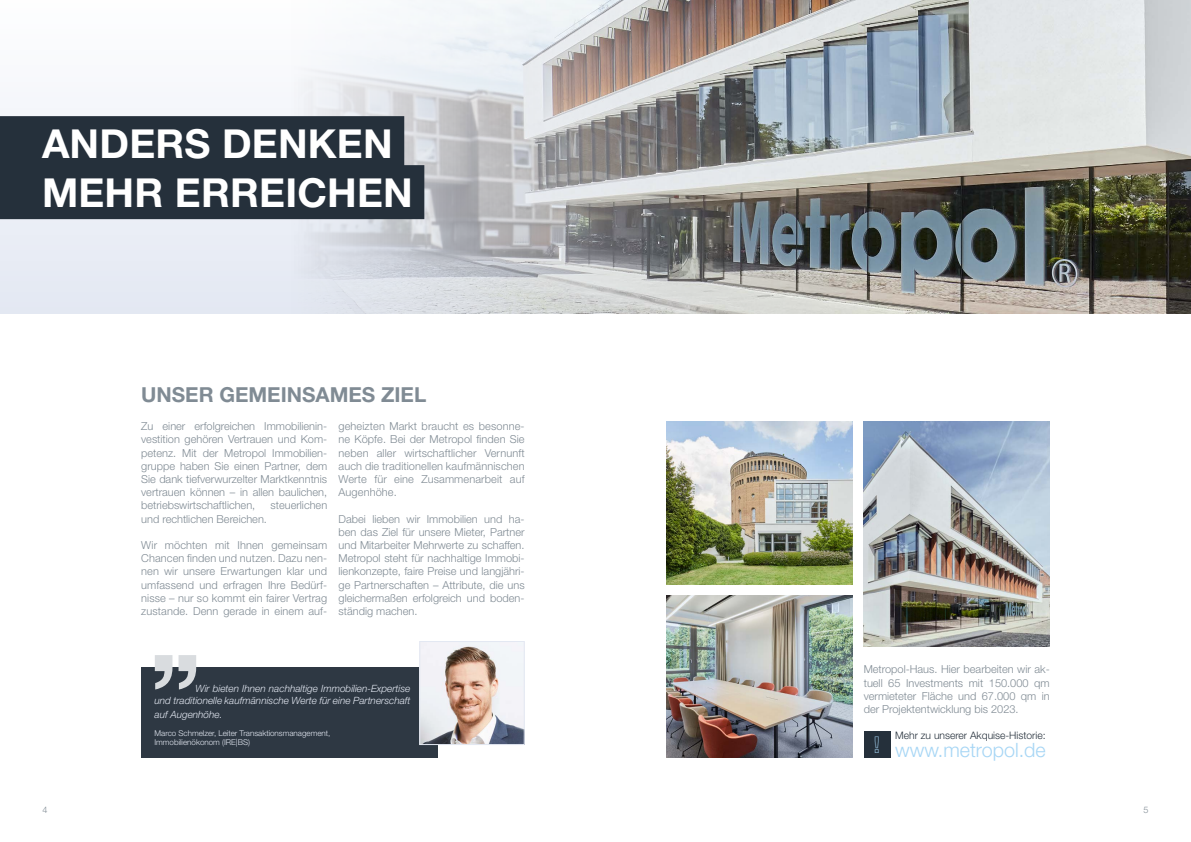
<style>
.page{position:relative;width:1191px;height:842px;background:#fff}
.page>*{position:absolute;margin:0;border:0;box-sizing:border-box;transform-origin:0 0}
.t1{font:700 40px/49px "Helvetica Neue";letter-spacing:.005em;color:#fff}
.t2{font:23px "Helvetica Neue Bold Outline";color:#a7d6f5}
.t3{font:700 20.7px "Helvetica Neue";color:#808b94}
.t4{font:300 19.7px "Helvetica Neue";color:#a7d6f5}
.t5{font:300 11px/13.2px "Helvetica Neue";color:#808b94;text-align:justify}
.t6{font:300 10.3px "Helvetica Neue";color:#25303b}
.t7{font:italic 300 10px/12px "Helvetica Neue";color:#e3e8f2;text-align:right}
.t8{font:300 9px "Helvetica Neue";color:#808b94}
.t9{font:300 8px/9.6px "Helvetica Neue";color:#e3e8f2}
</style>
<div class="page">
<img style="left:863px;top:0;width:328px;height:313px">
<svg style="left:0;top:0;width:863px;height:313px"></svg>
<div style="left:0;top:116px;width:404px;height:54px;background:#25303b"></div>
<div style="left:0;top:165px;width:424px;height:54px;background:#25303b"></div>
<div style="left:863px;top:731px;width:27px;height:26px;background:#25303b"></div>
<img style="left:666px;top:596px;width:186px;height:161px">
<img style="left:666px;top:422px;width:186px;height:163px">
<img style="left:863px;top:422px;width:186px;height:224px">
<div style="left:141px;top:667px;width:296px;height:90px;background:#2e3843"></div>
<svg style="left:155px;top:655px;width:41px;height:34px"></svg>
<img style="left:421px;top:643px;width:101px;height:100px">
<div style="left:419px;top:641px;width:105px;height:104px;border:1px solid #e3e8f2"></div>
<h1 class="t1" style="left:42px;top:118px;width:372px">ANDERS DENKEN<br>MEHR ERREICHEN</h1>
<h3 class="t3" style="left:141px;top:382px;width:286px">UNSER GEMEINSAMES ZIEL</h3>
<p class="t5" style="left:141px;top:419px;width:187px">Zu einer erfolgreichen Immobilienin&shy;vestition gehören Vertrauen und Kom&shy;petenz. Mit der Metropol Immobilien&shy;gruppe haben Sie einen Partner, dem Sie dank tiefverwurzelter Marktkenntnis vertrauen können – in allen baulichen, betriebswirtschaftlichen,</p>
<p class="t5" style="left:270px;top:499px;width:58px">steuerlichen</p>
<p class="t5" style="left:141px;top:512px;width:127px">und rechtlichen Bereichen.</p>
<p class="t5" style="left:141px;top:538px;width:187px">Wir möchten mit Ihnen gemeinsam Chancen finden und nutzen. Dazu nen&shy;nen wir unsere Erwartungen klar und umfassend und erfragen Ihre Bedürf&shy;nisse – nur so kommt ein fairer Vertrag zustande. Denn gerade in einem auf-</p>
<p class="t5" style="left:338px;top:419px;width:187px">geheizten Markt braucht es besonne&shy;ne Köpfe. Bei der Metropol finden Sie neben aller wirtschaftlicher Vernunft auch die traditionellen kaufmännischen Werte für eine Zusammenarbeit auf Augenhöhe.</p>
<p class="t5" style="left:338px;top:512px;width:187px">Dabei lieben wir Immobilien und ha&shy;ben das Ziel für unsere Mieter, Partner und Mitarbeiter Mehrwerte zu schaffen.<br>Metropol steht für nachhaltige Immobi&shy;lienkonzepte, faire Preise und langjähri&shy;ge Partnerschaften – Attribute, die uns gleichermaßen erfolgreich und boden&shy;ständig machen.</p>
<p class="t7" style="left:154px;top:683px;width:257px">Wir bieten Ihnen nachhaltige Immobilien-Expertise<br>und traditionelle kaufmännische Werte für eine Partnerschaft</p>
<p class="t7" style="left:154px;top:708px;width:69px">auf Augenhöhe.</p>
<p class="t9" style="left:154px;top:728px;width:177px">Marco Schmelzer, Leiter Transaktionsmanagement,<br>Immobilienökonom (IRE|BS)</p>
<p class="t5" style="left:863px;top:663px;width:187px">Metropol-Haus. Hier bearbeiten wir ak&shy;tuell 65 Investments mit 150.000 qm vermieteter Fläche und 67.000 qm in der Projektentwicklung bis 2023.</p>
<h2 class="t2" style="left:873px;top:730px;width:8px">!</h2>
<p class="t6" style="left:895px;top:729px;width:152px">Mehr zu unserer Akquise-Historie:</p>
<h3 class="t4" style="left:895px;top:738px;width:152px">www.metropol.de</h3>
<p class="t8" style="left:43px;top:804px;width:7px">4</p>
<p class="t8" style="left:1143px;top:804px;width:7px">5</p>
</div>
